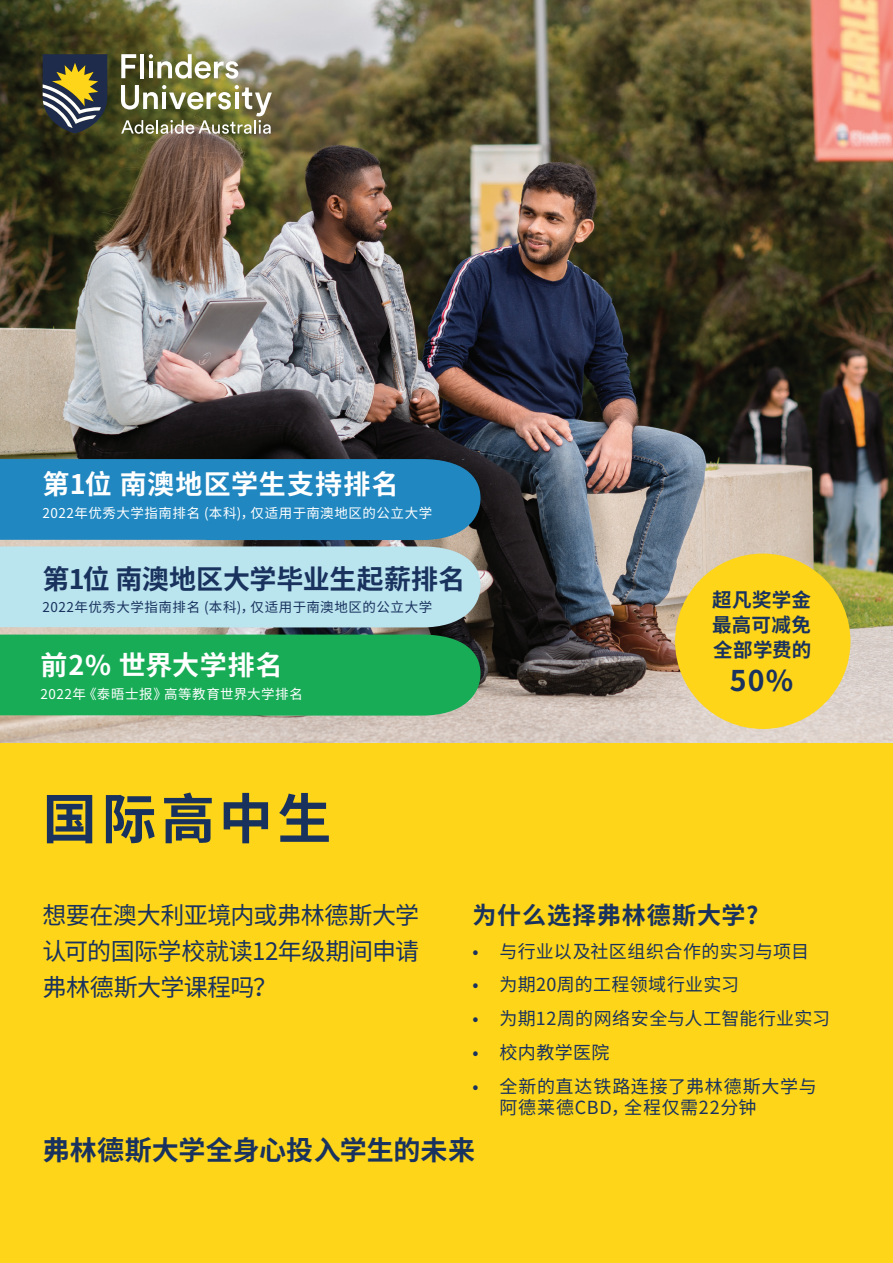
<style>
.page{position:relative;width:893px;height:1263px;background:#fff}
.page>*{position:absolute;margin:0;border:0;box-sizing:border-box;transform-origin:0 0}
.quote_text_white{font:700 54px "Source Han Sans CN";letter-spacing:.085em;color:#19325d}
.quote_text_white-2{font:700 28.5px "Source Han Sans CN";color:#19325e}
.quote_text_white-3{font:700 27px "Source Han Sans CN";color:#19325e}
.quote_text_white-4{font:700 27px "Source Han Sans CN";letter-spacing:.035em;color:#fff}
.quote_text_white-5{font:24px/36px "Source Han Sans CN";letter-spacing:-.02em;color:#19325e;text-align:justify}
.quote_text_white-6{font:700 24px "Source Han Sans CN";letter-spacing:.04em;color:#19325e}
.quote_text_white-7{font:700 19.5px "Source Han Sans CN";letter-spacing:.015em;color:#19325e}
.t1{font:18px "Source Han Sans CN";letter-spacing:.025em;color:#19325e}
.t2{font:18px/21px "Source Han Sans CN";letter-spacing:.045em;color:#19325e}
.quote_text_white-8{font:13.5px "Source Han Sans CN";letter-spacing:.035em;color:#fff}
.quote_text_white-9{font:13.5px "Source Han Sans CN";letter-spacing:.035em;color:#19325e}
</style>
<div class="page">
<div style="left:0;top:742px;width:893px;height:521px;background:#fed519"></div>
<img style="left:0;top:0;width:893px;height:742px">
<svg style="left:43px;top:54px;width:64px;height:79px;background:#5f604f"></svg>
<svg style="left:121px;top:54px;width:15px;height:24px"></svg>
<hr style="left:140px;top:54px;width:4px;height:24px;background:#fff">
<svg style="left:149px;top:54px;width:89px;height:25px"></svg>
<img style="left:121px;top:85px;width:151px;height:49px">
<div style="left:0;top:634px;width:480px;height:81px;background:#18ac57"></div>
<div style="left:0;top:546px;width:480px;height:81px;background:#bae4ee"></div>
<div style="left:675px;top:554px;width:175px;height:175px;background:#fed519;border-radius:50%"></div>
<div style="left:0;top:459px;width:480px;height:81px;background:#2087c0"></div>
<p class="quote_text_white-4" style="left:43px;top:469px;width:358px">第1位 南澳地区学生支持排名</p>
<p class="quote_text_white-8" style="left:43px;top:505px;width:391px">2022年优秀大学指南排名 (本科)，仅适用于南澳地区的公立大学</p>
<p class="quote_text_white-3" style="left:43px;top:563px;width:424px">第1位 南澳地区大学毕业生起薪排名</p>
<p class="quote_text_white-9" style="left:43px;top:600px;width:391px">2022年优秀大学指南排名 (本科)，仅适用于南澳地区的公立大学</p>
<p class="quote_text_white-7" style="left:712px;top:589px;width:101px">超凡奖学金</p>
<p class="quote_text_white-7" style="left:712px;top:614px;width:100px">最高可减免</p>
<p class="quote_text_white-7" style="left:713px;top:639px;width:100px">全部学费的</p>
<p class="quote_text_white-2" style="left:730px;top:665px;width:65px">50%</p>
<p class="quote_text_white-4" style="left:40px;top:650px;width:244px">前2% 世界大学排名</p>
<p class="quote_text_white-8" style="left:40px;top:686px;width:264px">2022年《泰晤士报》高等教育世界大学排名</p>
<p class="quote_text_white" style="left:43px;top:788px;width:290px">国际高中生</p>
<p class="quote_text_white-5" style="left:43px;top:897px;width:378px">想要在澳大利亚境内或弗林德斯大学认可的国际学校就读12年级期间申请弗林德斯大学课程吗？</p>
<p class="quote_text_white-6" style="left:472px;top:901px;width:287px">为什么选择弗林德斯大学?</p>
<p class="t1" style="left:472px;top:941px;width:338px">• 与行业以及社区组织合作的实习与项目</p>
<p class="t1" style="left:472px;top:974px;width:268px">• 为期20周的工程领域行业实习</p>
<p class="t1" style="left:472px;top:1008px;width:359px">• 为期12周的网络安全与人工智能行业实习</p>
<p class="t1" style="left:472px;top:1042px;width:139px">• 校内教学医院</p>
<p class="t2" style="left:500px;top:1076px;width:319px;text-indent:-27px">• 全新的直达铁路连接了弗林德斯大学与阿德莱德CBD，全程仅需22分钟</p>
<p class="quote_text_white-3" style="left:42px;top:1135px;width:434px">弗林德斯大学全身心投入学生的未来</p>
</div>
